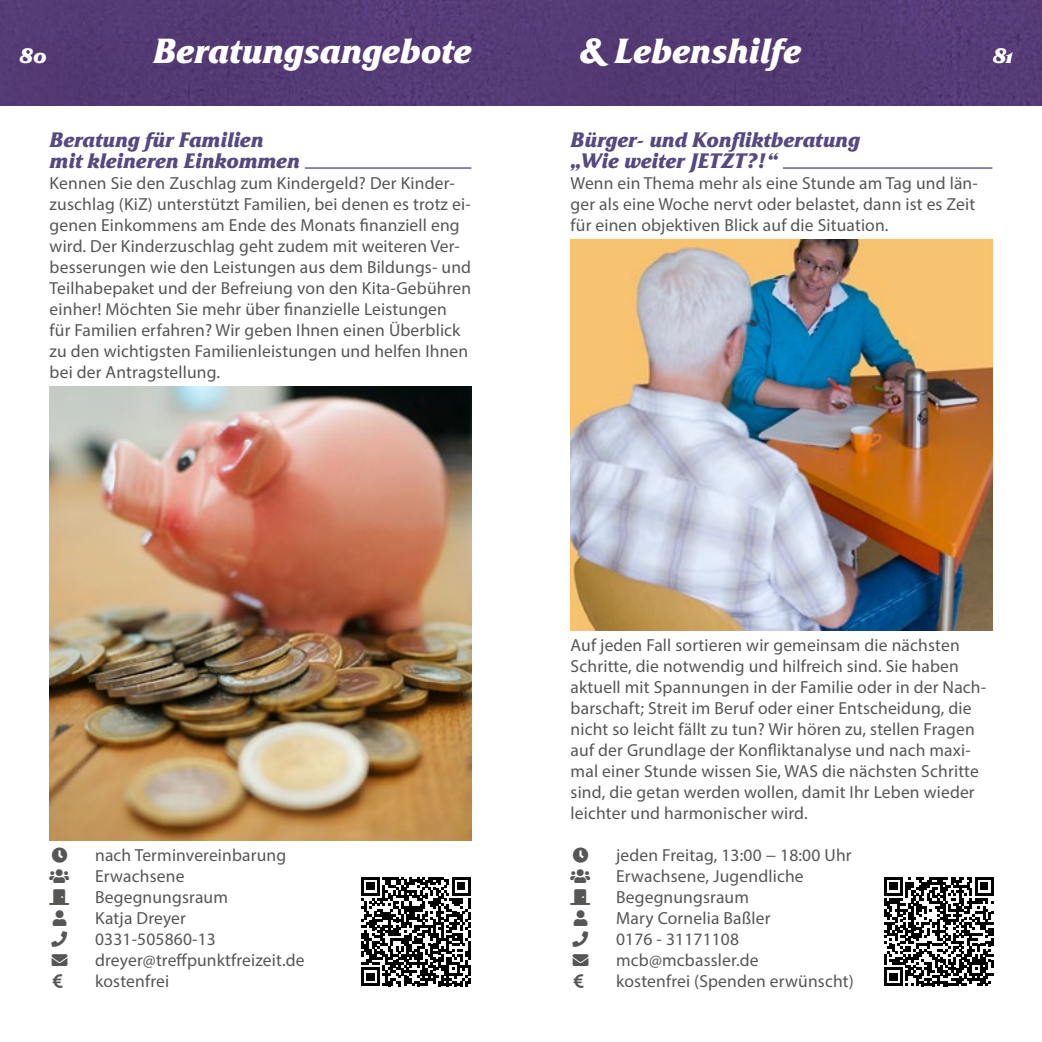
<style>
.page{position:relative;width:1042px;height:1042px;background:#fff}
.page>*{position:absolute;margin:0;border:0;box-sizing:border-box;transform-origin:0 0}
.titel{font:italic 700 35px "Friz Quadrata Std";color:#fff}
.titel_lila{font:italic 700 21px/21px "Friz Quadrata Std";color:#55497f}
.t1{font:italic 700 21px "Friz Quadrata Std";color:#fff}
.fließtext{font:17.5px/21px "Myriad Pro";letter-spacing:.01em;color:#565655}
</style>
<div class="page">
<div style="left:0;top:0;width:521px;height:105px;background:#543b74"></div>
<div style="left:521px;top:0;width:521px;height:105px;background:#543a74"></div>
<hr style="left:783px;top:167px;width:209px;height:2px;background:#55497f">
<img style="left:570px;top:240px;width:422px;height:390px">
<hr style="left:305px;top:167px;width:166px;height:2px;background:#55497f">
<img style="left:50px;top:387px;width:421px;height:453px">
<svg style="left:884px;top:877px;width:109px;height:109px"></svg>
<svg style="left:361px;top:877px;width:109px;height:109px"></svg>
<p class="titel" style="left:579px;top:29px;width:223px">&amp; Lebenshilfe</p>
<p class="t1" style="left:19px;top:43px;width:29px">80</p>
<h1 class="titel" style="left:153px;top:29px;width:320px">Beratungsangebote</h1>
<p class="t1" style="left:992px;top:43px;width:22px">81</p>
<p class="titel_lila" style="left:50px;top:129px;width:252px">Beratung für Familien mit kleineren Einkommen</p>
<p class="fließtext" style="left:50px;top:172px;width:423px">Kennen Sie den Zuschlag zum Kindergeld? Der Kinder&shy;zuschlag (KiZ) unterstützt Familien, bei denen es trotz ei&shy;genen Einkommens am Ende des Monats finanziell eng wird. Der Kinderzuschlag geht zudem mit weiteren Ver&shy;besserungen wie den Leistungen aus dem Bildungs- und Teilhabepaket und der Befreiung von den Kita-Gebühren einher! Möchten Sie mehr über finanzielle Leistungen für Familien erfahren? Wir geben Ihnen einen Überblick zu den wichtigsten Familienleistungen und helfen Ihnen bei der Antragstellung.</p>
<p class="titel_lila" style="left:570px;top:129px;width:291px">Bürger- und Konfliktberatung</p>
<p class="titel_lila" style="left:570px;top:150px;width:209px">„Wie weiter JETZT?!“</p>
<p class="fließtext" style="left:570px;top:172px;width:409px">Wenn ein Thema mehr als eine Stunde am Tag und län&shy;ger als eine Woche nervt oder belastet, dann ist es Zeit für einen objektiven Blick auf die Situation.</p>
<p class="fließtext" style="left:95px;top:844px;width:193px">nach Terminvereinbarung</p>
<p class="fließtext" style="left:95px;top:865px;width:91px">Erwachsene</p>
<p class="fließtext" style="left:95px;top:886px;width:134px">Begegnungsraum</p>
<p class="fließtext" style="left:53px;top:907px;width:134px">★ Katja Dreyer</p>
<p class="fließtext" style="left:95px;top:928px;width:122px">0331-505860-13</p>
<p class="fließtext" style="left:95px;top:949px;width:211px">dreyer@treffpunktfreizeit.de</p>
<p class="fließtext" style="left:95px;top:970px;width:76px">kostenfrei</p>
<p class="fließtext" style="left:570px;top:634px;width:417px">Auf jeden Fall sortieren wir gemeinsam die nächsten Schritte, die notwendig und hilfreich sind. Sie haben aktuell mit Spannungen in der Familie oder in der Nach&shy;barschaft; Streit im Beruf oder einer Entscheidung, die nicht so leicht fällt zu tun? Wir hören zu, stellen Fragen auf der Grundlage der Konfliktanalyse und nach maxi&shy;mal einer Stunde wissen Sie, WAS die nächsten Schritte sind, die getan werden wollen, damit Ihr Leben wieder leichter und harmonischer wird.</p>
<p class="fließtext" style="left:616px;top:844px;width:237px">jeden Freitag, 13:00 − 18:00 Uhr</p>
<p class="fließtext" style="left:616px;top:865px;width:189px">Erwachsene, Jugendliche</p>
<p class="fließtext" style="left:616px;top:886px;width:134px">Begegnungsraum</p>
<p class="fließtext" style="left:574px;top:907px;width:198px">★ Mary Cornelia Baßler</p>
<p class="fließtext" style="left:616px;top:928px;width:124px">0176 - 31171108</p>
<p class="fließtext" style="left:616px;top:949px;width:144px">mcb@mcbassler.de</p>
<p class="fließtext" style="left:616px;top:970px;width:239px">kostenfrei (Spenden erwünscht)</p>
</div>
